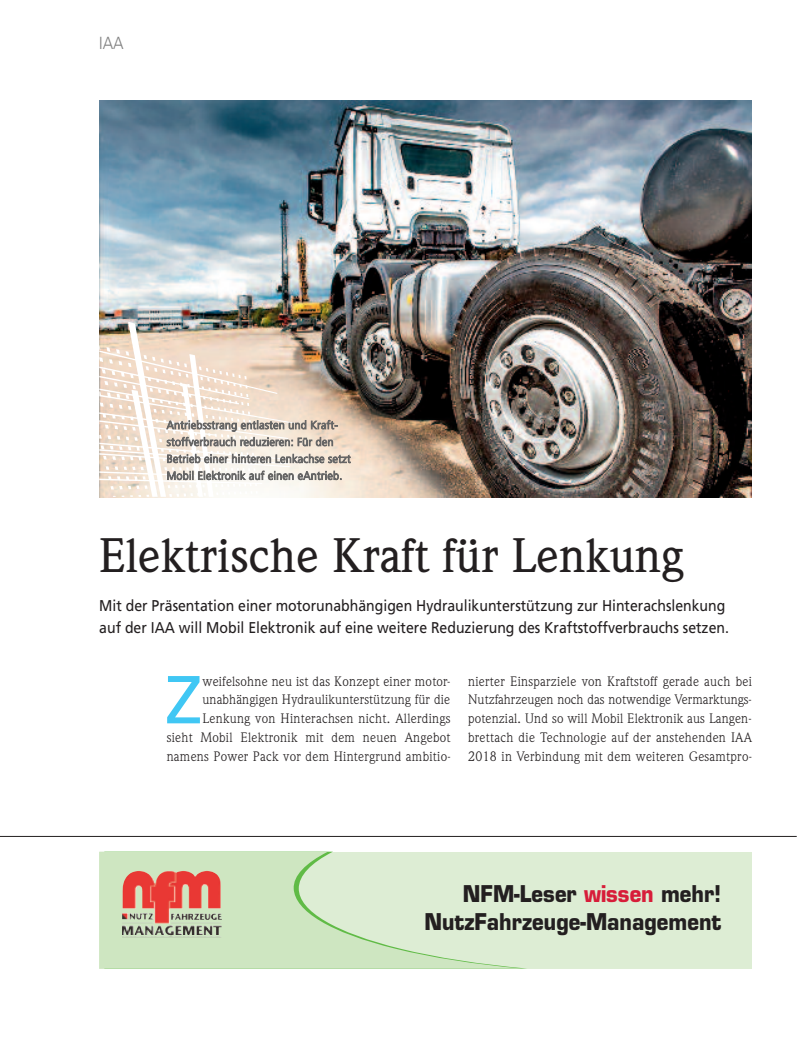
<style>
.page{position:relative;width:798px;height:1063px;background:#fff}
.page>*{position:absolute;margin:0;border:0;box-sizing:border-box;transform-origin:0 0}
.t1{font:67.75px "Frutiger";color:#40c7f4}
.t2{font:500 47.5px "Weidemann";color:#231f20}
.t3{font:700 22.5px/27.5px "Eurostile";color:#231f20;text-align:right;scale:.9 1}
.t4{font:300 17.5px "Frutiger";color:#808080;scale:.9 1}
.t5{font:15.62px/22.5px "Frutiger";color:#231f20;scale:.9 1}
.t6{font:13.5px/18.9px "Weidemann";letter-spacing:.02em;color:#231f20;text-align:right}
.t7{font:300 11.25px/16.9px "Frutiger";letter-spacing:.03em;color:#666;scale:.95 1}
.s1{color:#d71d39}
</style>
<div class="page">
<hr style="left:0;top:836px;width:796px;height:1px;background:#231f20">
<img style="left:99px;top:100px;width:652px;height:398px">
<img style="left:99px;top:322px;width:138px;height:62px">
<div style="left:99px;top:852px;width:652px;height:117px;background:#ddedd4"></div>
<svg style="left:99px;top:852px;width:423px;height:117px;fill:#cee6c1"></svg>
<img style="left:176px;top:871px;width:40px;height:6px">
<p class="t4" style="left:99px;top:35px;width:29px">IAA</p>
<p class="t7" style="left:167px;top:417px;width:195px">Antriebsstrang entlasten und Kraft&shy;stoffverbrauch reduzieren: Für den Betrieb einer hinteren Lenkachse setzt Mobil Elektronik auf einen eAntrieb.</p>
<h2 class="t2" style="left:99px;top:539px;width:585px">Elektrische Kraft für Lenkung</h2>
<p class="t5" style="left:99px;top:595px;width:700px">Mit der Präsentation einer motorunabhängigen Hydraulikunterstützung zur Hinterachslenkung auf der IAA will Mobil Elektronik auf eine weitere Reduzierung des Kraftstoffverbrauchs setzen.</p>
<h1 class="t1" style="left:165px;top:673px;width:39px">Z</h1>
<p class="t6" style="left:167px;top:673px;width:285px">weifelsohne neu ist das Konzept einer motor&shy;unabhängigen Hydraulikunterstützung für die Lenkung von Hinterachsen nicht. Allerdings<br>sieht Mobil Elektronik mit dem neuen Angebot namens Power Pack vor dem Hintergrund ambitio-</p>
<p class="t6" style="left:468px;top:673px;width:285px;text-align:justify">nierter Einsparziele von Kraftstoff gerade auch bei Nutzfahrzeugen noch das notwendige Vermarktungs&shy;potenzial. Und so will Mobil Elektronik aus Langen&shy;brettach die Technologie auf der anstehenden IAA 2018 in Verbindung mit dem weiteren Gesamtpro-</p>
<h3 class="t3" style="left:424px;top:883px;width:331px">NFM-Leser <span class="s1">wissen</span> mehr!<br>NutzFahrzeuge-Management</h3>
</div>
